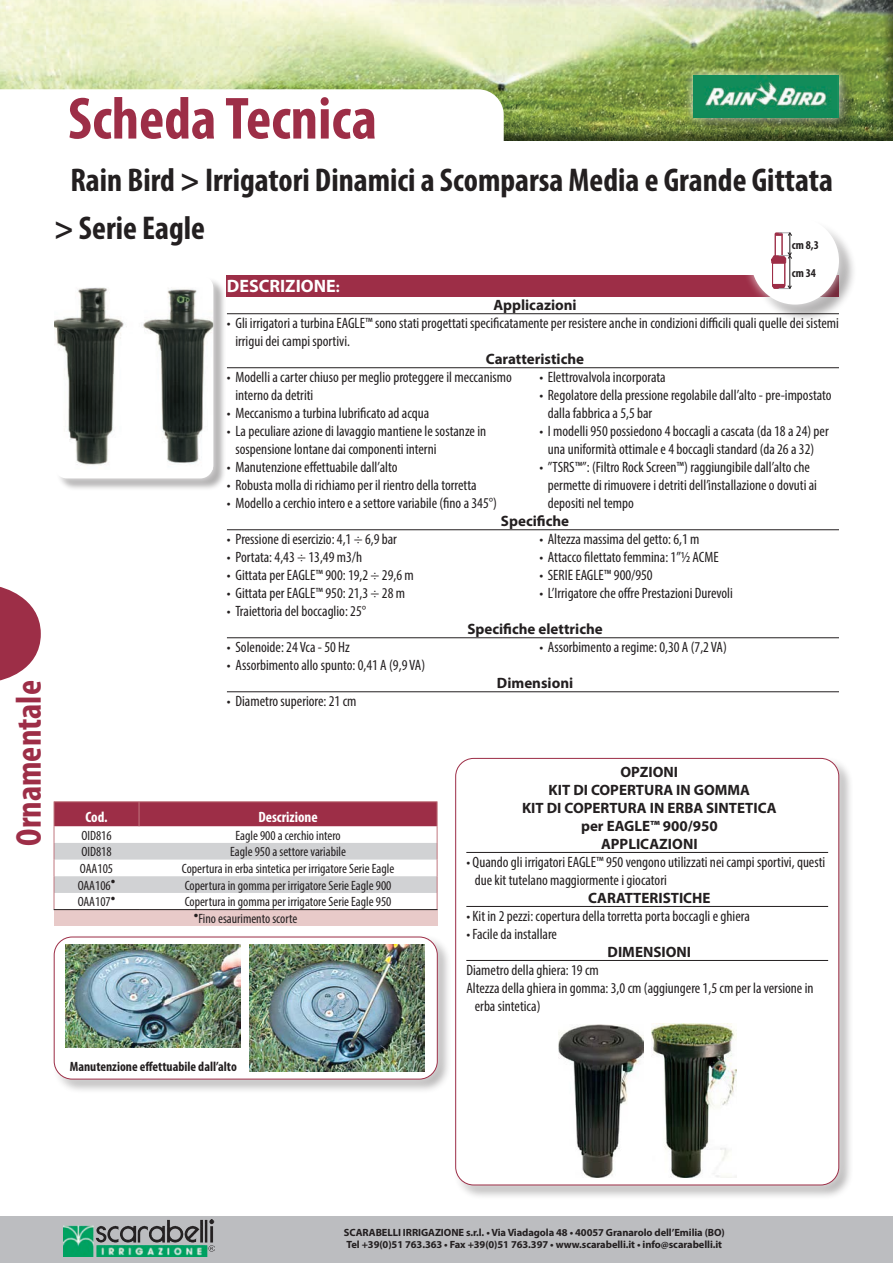
<style>
.page{position:relative;width:893px;height:1263px;background:#fff}
.page>*{position:absolute;margin:0;border:0;box-sizing:border-box;transform-origin:0 0}
.t1{font:700 condensed 60px "Myriad Pro";color:#9d2e47}
.t2{font:700 condensed 36px "Myriad Pro";color:#9d2e47}
.titoli-locali-prodot{font:700 condensed 33px "Myriad Pro";color:#231f20}
.descrizione{font:700 18px "Myriad Pro";color:#fff}
.Descrizione-testo-at{font:condensed 15px/18px "Myriad Pro";color:#231f20}
.descrizione-tipo{font:700 15px/18px "Myriad Pro";color:#231f20;text-align:center}
._10-bold-condensed-b{font:700 condensed 15px "Myriad Pro";color:#fff}
._9-centro-condensed{font:condensed 13.5px "Myriad Pro";color:#231f20}
.t3{font:700 condensed 13.5px "Myriad Pro";color:#231f20}
.t4{font:700 condensed 12px "Myriad Pro";color:#231f20}
.t5{font:700 10.5px/12.6px "Myriad Pro";letter-spacing:-.01em;color:#231f20}
.s1{font-size:15px}
</style>
<div class="page">
<div style="left:0;top:0;width:893px;height:141px;background:#231f20;opacity:.5"></div>
<svg style="left:0;top:89px;width:504px;height:52px"></svg>
<svg style="left:0;top:587px;width:41px;height:93px"></svg>
<div style="left:0;top:1216px;width:893px;height:47px;background:#bcbdc0"></div>
<img style="left:64px;top:1220px;width:150px;height:36px">
<div style="left:695px;top:78px;width:163px;height:58px;background:#231f20;opacity:.35"></div>
<div style="left:683px;top:66px;width:165px;height:61px;background:#fff;opacity:.75"></div>
<img style="left:693px;top:75px;width:146px;height:42px">
<div style="left:453px;top:756px;width:400px;height:444px;background:#f5f5f5"></div>
<div style="left:445px;top:748px;width:404px;height:447px;background:#fff;opacity:.75"></div>
<div style="left:456px;top:758px;width:383px;height:427px;background:#fff;border-radius:18px"></div>
<img style="left:651px;top:1023px;width:85px;height:155px">
<img style="left:558px;top:1024px;width:86px;height:153px">
<hr style="left:466px;top:852px;width:362px;height:1px;background:#231f20">
<hr style="left:466px;top:906px;width:362px;height:1px;background:#231f20">
<hr style="left:466px;top:960px;width:362px;height:1px;background:#231f20">
<div style="left:52px;top:935px;width:400px;height:159px;background:#f8f8f8"></div>
<div style="left:44px;top:927px;width:403px;height:162px;background:#fff;opacity:.75"></div>
<div style="left:54px;top:937px;width:383px;height:142px;background:#fff;border-radius:18px"></div>
<img style="left:66px;top:944px;width:175px;height:104px">
<img style="left:250px;top:944px;width:175px;height:127px">
<div style="left:54px;top:937px;width:384px;height:142px;border:1px solid #9d2e47;border-radius:18px"></div>
<div style="left:54px;top:910px;width:383px;height:16px;background:#e8cac9"></div>
<hr style="left:54px;top:801px;width:85px;height:1px;background:#c1777f">
<hr style="left:139px;top:801px;width:298px;height:1px;background:#c1777f">
<svg style="left:54px;top:802px;width:384px;height:107px"></svg>
<hr style="left:54px;top:909px;width:85px;height:1px;background:#231f20">
<hr style="left:139px;top:909px;width:298px;height:1px;background:#231f20">
<div style="left:56px;top:277px;width:171px;height:215px;background:#231f20;opacity:.35"></div>
<div style="left:48px;top:269px;width:172px;height:216px;background:#fff;opacity:.75"></div>
<div style="left:54px;top:275px;width:159px;height:203px;background:#fff;border-radius:13px"></div>
<img style="left:54px;top:277px;width:159px;height:193px">
<div style="left:227px;top:275px;width:612px;height:21px;background:#9d2e47"></div>
<hr style="left:227px;top:313px;width:612px;height:1px;background:#231f20">
<hr style="left:227px;top:367px;width:612px;height:1px;background:#231f20">
<hr style="left:227px;top:529px;width:612px;height:1px;background:#231f20">
<hr style="left:227px;top:637px;width:612px;height:1px;background:#231f20">
<hr style="left:227px;top:691px;width:612px;height:1px;background:#231f20">
<div style="left:753px;top:219px;width:105px;height:104px;background:#231f20;opacity:.35"></div>
<div style="left:742px;top:207px;width:106px;height:107px;background:#fff;opacity:.75"></div>
<div style="left:751px;top:217px;width:88px;height:88px;background:#fff;border-radius:50%"></div>
<div style="left:772px;top:262px;width:13px;height:24px;background:#fff;border:1px solid #9d2e47"></div>
<div style="left:772px;top:262px;width:13px;height:24px;border:1px solid #9d2e47"></div>
<svg style="left:771px;top:259px;width:15px;height:5px"></svg>
<hr style="left:789px;top:256px;width:1px;height:32px;background:#231f20">
<svg style="left:771px;top:232px;width:21px;height:29px"></svg>
<svg style="left:772px;top:284px;width:20px;height:5px"></svg>
<h2 class="t2" style="left:6px;top:846px;width:167px;rotate:-90deg">Ornamentale</h2>
<h1 class="t1" style="left:68px;top:81px;width:310px">Scheda Tecnica</h1>
<h3 class="titoli-locali-prodot" style="left:70px;top:159px;width:764px">Rain Bird &gt; Irrigatori Dinamici a Scomparsa Media e Grande Gittata</h3>
<p class="titoli-locali-prodot" style="left:54px;top:207px;width:153px">&gt; Serie Eagle</p>
<p class="descrizione" style="left:227px;top:274px;width:114px">DESCRIZIONE<span class="s1">:</span></p>
<p class="t4" style="left:792px;top:237px;width:28px">cm 8,3</p>
<p class="t4" style="left:792px;top:265px;width:26px">cm 34</p>
<p class="descrizione-tipo" style="left:493px;top:295px;width:85px">Applicazioni</p>
<p class="Descrizione-testo-at" style="left:235px;top:314px;width:605px;text-indent:-9px">• Gli irrigatori a turbina EAGLE™ sono stati progettati specificatamente per resistere anche in condizioni difficili quali quelle dei sistemi irrigui dei campi sportivi.</p>
<p class="descrizione-tipo" style="left:486px;top:349px;width:100px">Caratteristiche</p>
<p class="Descrizione-testo-at" style="left:235px;top:368px;width:278px;text-indent:-9px">• Modelli a carter chiuso per meglio proteggere il meccanismo interno da detriti</p>
<p class="Descrizione-testo-at" style="left:227px;top:404px;width:204px">• Meccanismo a turbina lubrificato ad acqua</p>
<p class="Descrizione-testo-at" style="left:235px;top:422px;width:252px;text-indent:-9px">• La peculiare azione di lavaggio mantiene le sostanze in sospensione lontane dai componenti interni</p>
<p class="Descrizione-testo-at" style="left:227px;top:458px;width:172px">• Manutenzione effettuabile dall’alto</p>
<p class="Descrizione-testo-at" style="left:227px;top:476px;width:251px">• Robusta molla di richiamo per il rientro della torretta</p>
<p class="Descrizione-testo-at" style="left:227px;top:494px;width:271px">• Modello a cerchio intero e a settore variabile (fino a 345°)</p>
<p class="Descrizione-testo-at" style="left:539px;top:368px;width:128px">• Elettrovalvola incorporata</p>
<p class="Descrizione-testo-at" style="left:548px;top:386px;width:285px;text-indent:-9px">• Regolatore della pressione regolabile dall’alto - pre-impostato dalla fabbrica a 5,5 bar</p>
<p class="Descrizione-testo-at" style="left:539px;top:422px;width:291px;text-align:center">• I modelli 950 possiedono 4 boccagli a cascata (da 18 a 24) per una uniformità ottimale e 4 boccagli standard (da 26 a 32)</p>
<p class="Descrizione-testo-at" style="left:548px;top:458px;width:271px;text-indent:-9px">• ”TSRS™”: (Filtro Rock Screen™) raggiungibile dall’alto che permette di rimuovere i detriti dell’installazione o dovuti ai depositi nel tempo</p>
<p class="descrizione-tipo" style="left:501px;top:511px;width:70px">Specifiche</p>
<p class="Descrizione-testo-at" style="left:227px;top:530px;width:172px">• Pressione di esercizio: 4,1 ÷ 6,9 bar</p>
<p class="Descrizione-testo-at" style="left:227px;top:548px;width:137px">• Portata: 4,43 ÷ 13,49 m3/h</p>
<p class="Descrizione-testo-at" style="left:227px;top:566px;width:188px">• Gittata per EAGLE™ 900: 19,2 ÷ 29,6 m</p>
<p class="Descrizione-testo-at" style="left:227px;top:584px;width:180px">• Gittata per EAGLE™ 950: 21,3 ÷ 28 m</p>
<p class="Descrizione-testo-at" style="left:227px;top:602px;width:141px">• Traiettoria del boccaglio: 25°</p>
<p class="Descrizione-testo-at" style="left:227px;top:638px;width:125px">• Solenoide: 24 Vca - 50 Hz</p>
<p class="Descrizione-testo-at" style="left:227px;top:656px;width:200px">• Assorbimento allo spunto: 0,41 A (9,9 VA)</p>
<p class="Descrizione-testo-at" style="left:227px;top:692px;width:131px">• Diametro superiore: 21 cm</p>
<p class="Descrizione-testo-at" style="left:539px;top:530px;width:162px">• Altezza massima del getto: 6,1 m</p>
<p class="Descrizione-testo-at" style="left:539px;top:548px;width:181px">• Attacco filettato femmina: 1”½ ACME</p>
<p class="Descrizione-testo-at" style="left:539px;top:566px;width:115px">• SERIE EAGLE™ 900/950</p>
<p class="Descrizione-testo-at" style="left:539px;top:584px;width:195px">• L’Irrigatore che offre Prestazioni Durevoli</p>
<p class="descrizione-tipo" style="left:467px;top:619px;width:137px">Specifiche elettriche</p>
<p class="Descrizione-testo-at" style="left:539px;top:638px;width:189px">• Assorbimento a regime: 0,30 A (7,2 VA)</p>
<p class="descrizione-tipo" style="left:497px;top:673px;width:78px">Dimensioni</p>
<p class="_10-bold-condensed-b" style="left:85px;top:808px;width:24px">Cod.</p>
<p class="_10-bold-condensed-b" style="left:258px;top:808px;width:61px">Descrizione</p>
<p class="_9-centro-condensed" style="left:81px;top:827px;width:32px">OID816</p>
<p class="_9-centro-condensed" style="left:235px;top:827px;width:107px">Eagle 900 a cerchio intero</p>
<p class="_9-centro-condensed" style="left:81px;top:844px;width:32px">OID818</p>
<p class="_9-centro-condensed" style="left:230px;top:844px;width:117px">Eagle 950 a settore variabile</p>
<p class="_9-centro-condensed" style="left:80px;top:860px;width:35px">OAA105</p>
<p class="_9-centro-condensed" style="left:182px;top:860px;width:214px">Copertura in erba sintetica per irrigatore Serie Eagle</p>
<p class="_9-centro-condensed" style="left:78px;top:877px;width:39px">OAA106<sup>•</sup></p>
<p class="_9-centro-condensed" style="left:185px;top:877px;width:208px">Copertura in gomma per irrigatore Serie Eagle 900</p>
<p class="_9-centro-condensed" style="left:78px;top:894px;width:39px">OAA107<sup>•</sup></p>
<p class="_9-centro-condensed" style="left:185px;top:894px;width:208px">Copertura in gomma per irrigatore Serie Eagle 950</p>
<p class="_9-centro-condensed" style="left:194px;top:910px;width:105px"><sup>•</sup>Fino esaurimento scorte</p>
<p class="descrizione-tipo" style="left:522px;top:762px;width:256px">OPZIONI<br>KIT DI COPERTURA IN GOMMA<br>KIT DI COPERTURA IN ERBA SINTETICA per EAGLE™ 900/950<br>APPLICAZIONI</p>
<p class="Descrizione-testo-at" style="left:466px;top:852px;width:360px">• Quando gli irrigatori EAGLE™ 950 vengono utilizzati nei campi sportivi, questi</p>
<p class="Descrizione-testo-at" style="left:475px;top:870px;width:194px">due kit tutelano maggiormente i giocatori</p>
<p class="descrizione-tipo" style="left:588px;top:888px;width:124px">CARATTERISTICHE</p>
<p class="Descrizione-testo-at" style="left:466px;top:906px;width:285px">• Kit in 2 pezzi: copertura della torretta porta boccagli e ghiera</p>
<p class="Descrizione-testo-at" style="left:466px;top:924px;width:92px">• Facile da installare</p>
<p class="descrizione-tipo" style="left:608px;top:942px;width:85px">DIMENSIONI</p>
<p class="Descrizione-testo-at" style="left:466px;top:960px;width:134px">Diametro della ghiera: 19 cm</p>
<p class="Descrizione-testo-at" style="left:466px;top:978px;width:349px">Altezza della ghiera in gomma: 3,0 cm (aggiungere 1,5 cm per la versione in</p>
<p class="Descrizione-testo-at" style="left:475px;top:996px;width:67px">erba sintetica)</p>
<p class="t3" style="left:70px;top:1058px;width:169px">Manutenzione effettuabile dall’alto</p>
<p class="t5" style="left:344px;top:1225px;width:382px">SCARABELLI IRRIGAZIONE s.r.l. • Via Viadagola 48 • 40057 Granarolo dell’Emilia (BO)<br>Tel +39(0)51 763.363 • Fax +39(0)51 763.397 • www.scarabelli.it • info@scarabelli.it</p>
</div>
